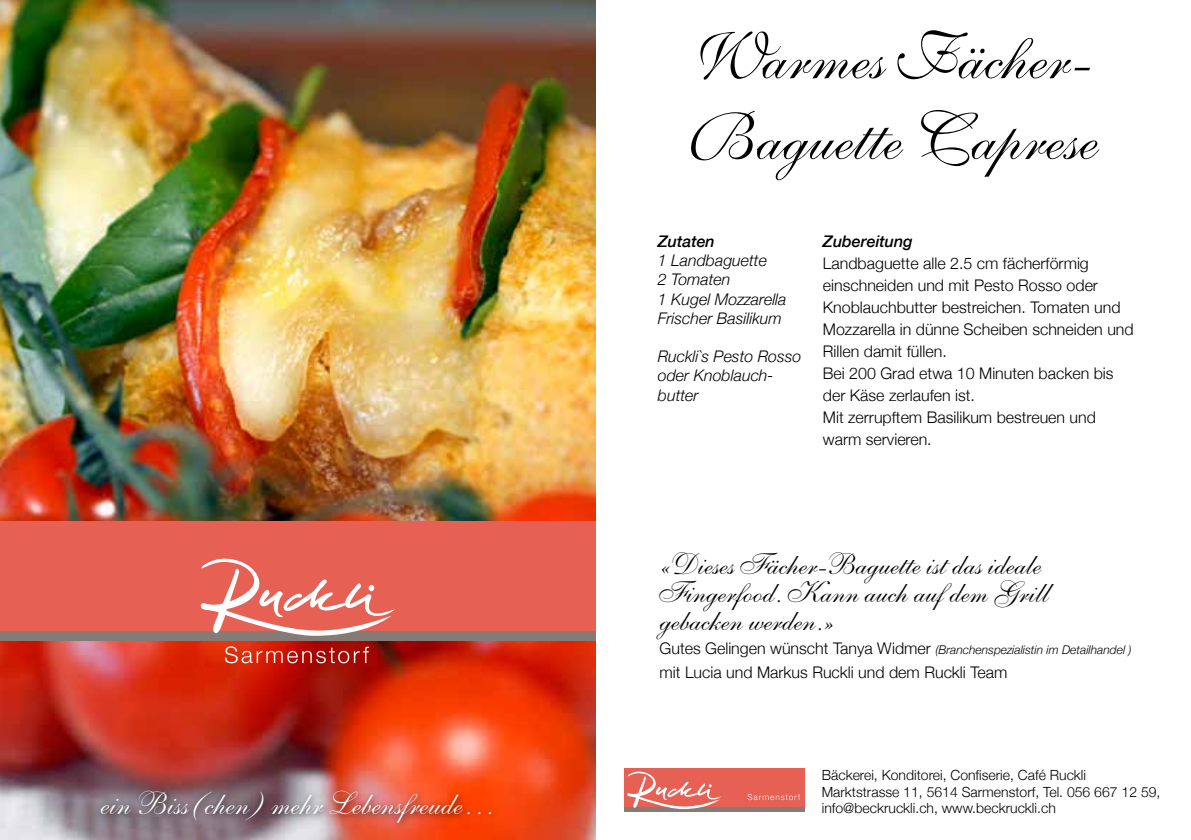
<style>
.page{position:relative;width:1191px;height:840px;background:#fff}
.page>*{position:absolute;margin:0;border:0;box-sizing:border-box;transform-origin:0 0}
.t1{font:67.2px/80.6px "Shelley Volante Script";color:#000}
.t2{font:32px "Shelley Allegro Script";color:#fff}
.t3{font:30px/28px "Shelley Allegro Script";color:#000}
.t4{font:300 16px/22px "Helvetica Neue";color:#000}
.t5{font:italic 300 16px/19.2px "Helvetica Neue";color:#000}
.t6{font:italic 500 16px "Helvetica Neue";color:#000}
.t7{font:300 14px/16.8px "Helvetica Neue";color:#000}
.t8{font:italic 300 12px "Helvetica Neue";color:#000}
.s1{font-style:normal;font-size:16px}
</style>
<div class="page">
<img style="left:0;top:0;width:595px;height:839px">
<div style="left:0;top:520px;width:595px;height:111px;background:#e66054"></div>
<div style="left:0;top:631px;width:595px;height:9px;background:#847b76"></div>
<svg style="left:225px;top:646px;width:144px;height:17px;background:#c94033"></svg>
<svg style="left:200px;top:558px;width:195px;height:77px"></svg>
<svg style="left:368px;top:584px;width:6px;height:7px"></svg>
<div style="left:95px;top:783px;width:404px;height:47px;background:#000;opacity:.75"></div>
<div style="left:624px;top:768px;width:180px;height:38px;background:#e66053"></div>
<svg style="left:747px;top:794px;width:53px;height:5px"></svg>
<svg style="left:624px;top:806px;width:180px;height:4px"></svg>
<svg style="left:626px;top:771px;width:95px;height:37px"></svg>
<h2 class="t2" style="left:101px;top:784px;width:395px">ein Biss(chen) mehr Lebensfreude…</h2>
<h1 class="t1" style="left:688px;top:18px;width:410px">Warmes Fächer-<br>Baguette Caprese</h1>
<p class="t6" style="left:658px;top:227px;width:58px">Zutaten</p>
<p class="t5" style="left:658px;top:249px;width:130px">1 Landbaguette<br>2 Tomaten<br>1 Kugel Mozzarella<br>Frischer Basilikum</p>
<p class="t5" style="left:658px;top:345px;width:145px">Ruckli`s Pesto Rosso oder Knoblauch&shy;butter</p>
<p class="t6" style="left:823px;top:227px;width:91px">Zubereitung</p>
<p class="t4" style="left:823px;top:251px;width:312px">Landbaguette alle 2.5 cm fächerförmig einschneiden und mit Pesto Rosso oder Knoblauchbutter bestreichen. Tomaten und Mozzarella in dünne Scheiben schneiden und Rillen damit füllen.<br>Bei 200 Grad etwa 10 Minuten backen bis der Käse zerlaufen ist.<br>Mit zerrupftem Basilikum bestreuen und warm servieren.</p>
<h3 class="t3" style="left:659px;top:551px;width:391px">«Dieses Fächer-Baguette ist das ideale<br>Fingerfood. Kann auch auf dem Grill gebacken werden.»</h3>
<p class="t8" style="left:659px;top:640px;width:473px"><span class="s1">Gutes Gelingen wünscht Tanya Widmer</span> (Branchenspezialistin im Detailhandel )</p>
<p class="t4" style="left:659px;top:660px;width:349px">mit Lucia und Markus Ruckli und dem Ruckli Team</p>
<p class="t7" style="left:821px;top:764px;width:340px">Bäckerei, Konditorei, Confiserie, Café Ruckli<br>Marktstrasse 11, 5614 Sarmenstorf, Tel. 056 667 12 59, info@beckruckli.ch, www.beckruckli.ch</p>
</div>
